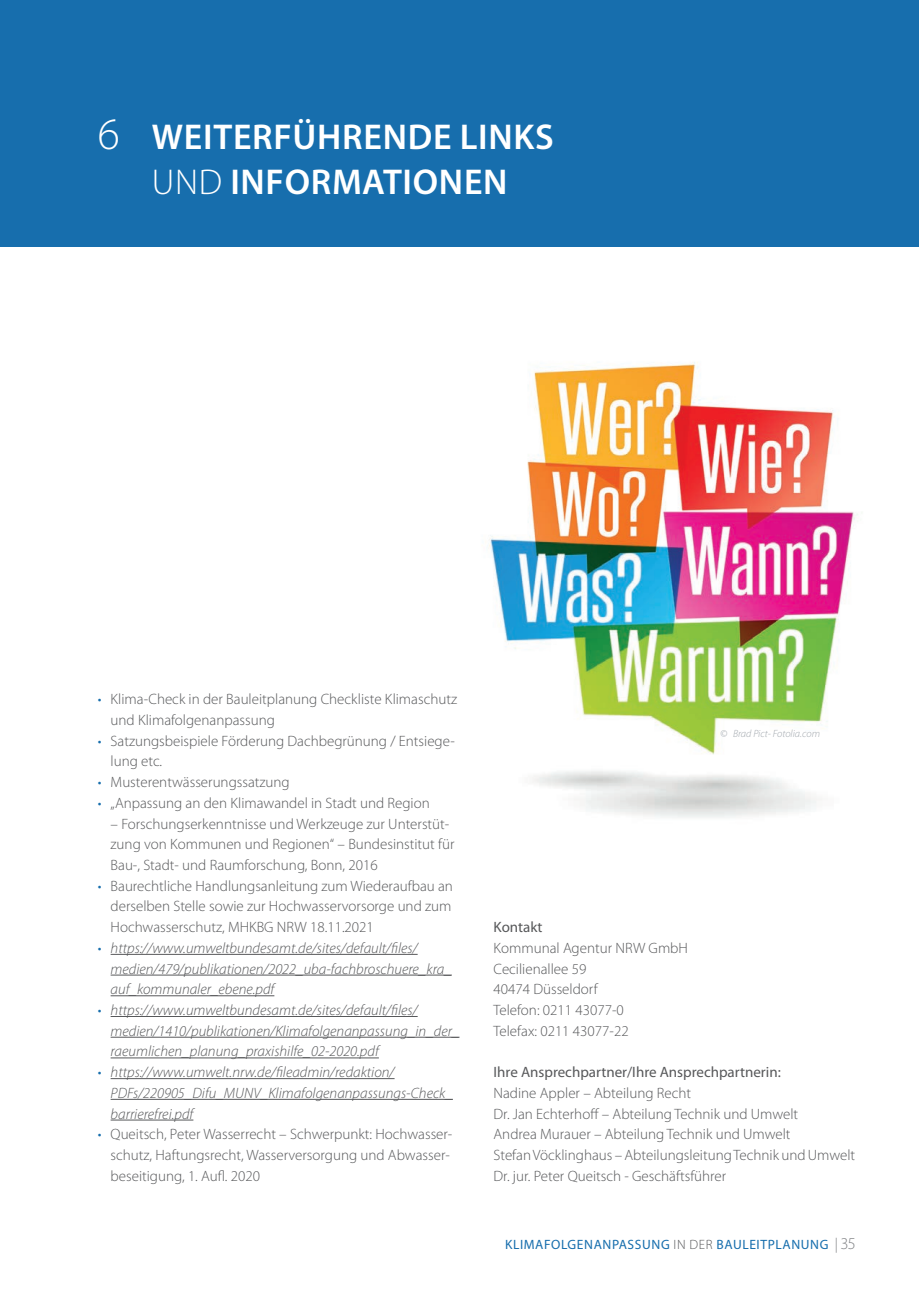
<style>
.page{position:relative;width:919px;height:1289px;background:#fff}
.page>*{position:absolute;margin:0;border:0;box-sizing:border-box;transform-origin:0 0}
.t1{font:600 36px/45px "Myriad Pro";letter-spacing:.02em;color:#fff;text-align:center}
.t2{font:300 15px/20.7px "Myriad Pro";color:#57585a}
.t3{font:italic 300 15px/20.7px "Myriad Pro";color:#57585a}
.t4{font:15px "Myriad Pro";color:#57585a}
.t5{font:13.5px "Myriad Pro";letter-spacing:.045em;color:#176ead}
.t6{font:italic 300 10.5px "Myriad Pro";color:#a0a6ac}
.s1{font-weight:300;font-size:45px}
.s2{font-weight:300}
.s3{color:#176ead}
.s4{font-style:normal;color:#176ead}
.s5{font-weight:300;color:#57585a}
.s6{font-weight:300;font-size:15px;color:#808285}
.s7{font-weight:300;font-size:16.5px;color:#808285}
</style>
<div class="page">
<img style="left:488px;top:362px;width:370px;height:456px">
<div style="left:0;top:0;width:13px;height:247px;background:#176ead"></div>
<div style="left:13px;top:0;width:905px;height:247px;background:#176ead"></div>
<hr style="left:111px;top:954px;width:306px;height:1px;background:#57585a">
<hr style="left:111px;top:974px;width:341px;height:1px;background:#57585a">
<hr style="left:111px;top:995px;width:163px;height:1px;background:#57585a">
<hr style="left:111px;top:1016px;width:306px;height:1px;background:#57585a">
<hr style="left:111px;top:1036px;width:348px;height:1px;background:#57585a">
<hr style="left:111px;top:1057px;width:268px;height:1px;background:#57585a">
<hr style="left:111px;top:1078px;width:283px;height:1px;background:#57585a">
<hr style="left:111px;top:1098px;width:342px;height:1px;background:#57585a">
<hr style="left:111px;top:1119px;width:82px;height:1px;background:#57585a">
<h1 class="t1" style="left:98px;top:114px;width:457px"><span class="s1">6</span> WEITERFÜHRENDE LINKS<br><span class="s2">UND</span> INFORMATIONEN</h1>
<p class="t2" style="left:111px;top:689px;width:348px;text-indent:-13px"><span class="s3">•</span> Klima-Check in der Bauleitplanung Checkliste Klimaschutz und Klimafolgenanpassung</p>
<p class="t2" style="left:111px;top:730px;width:346px;text-indent:-13px"><span class="s3">•</span> Satzungsbeispiele Förderung Dachbegrünung / Entsiege&shy;lung etc.</p>
<p class="t2" style="left:98px;top:771px;width:193px"><span class="s3">•</span> Musterentwässerungssatzung</p>
<p class="t2" style="left:98px;top:792px;width:333px"><span class="s3">•</span> „Anpassung an den Klimawandel in Stadt und Region</p>
<p class="t2" style="left:111px;top:813px;width:345px">– Forschungserkenntnisse und Werkzeuge zur Unterstüt&shy;zung von Kommunen und Regionen“ – Bundesinstitut für<br>Bau-, Stadt- und Raumforschung, Bonn, 2016</p>
<p class="t2" style="left:111px;top:875px;width:344px;text-align:justify;text-indent:-13px"><span class="s3">•</span> Baurechtliche Handlungsanleitung zum Wiederaufbau an derselben Stelle sowie zur Hochwasservorsorge und zum Hochwasserschutz, MHKBG NRW 18.11.2021</p>
<p class="t3" style="left:111px;top:937px;width:343px;text-indent:-13px"><span class="s4">•</span> https://www.umweltbundesamt.de/sites/default/files/ medien/479/publikationen/2022_uba-fachbroschuere_kra_ auf_kommunaler_ebene.pdf</p>
<p class="t3" style="left:111px;top:999px;width:350px;text-indent:-13px"><span class="s4">•</span> https://www.umweltbundesamt.de/sites/default/files/ medien/1410/publikationen/Klimafolgenanpassung_in_der_ raeumlichen_planung_praxishilfe_02-2020.pdf</p>
<p class="t3" style="left:111px;top:1061px;width:344px;text-indent:-13px"><span class="s4">•</span> https://www.umwelt.nrw.de/fileadmin/redaktion/<br>PDFs/220905_Difu_MUNV_Klimafolgenanpassungs-Check_ barrierefrei.pdf</p>
<p class="t2" style="left:111px;top:1123px;width:343px;text-indent:-13px"><span class="s3">•</span> Queitsch, Peter Wasserrecht – Schwerpunkt: Hochwasser&shy;schutz, Haftungsrecht, Wasserversorgung und Abwasser&shy;beseitigung, 1. Aufl. 2020</p>
<p class="t6" style="left:720px;top:727px;width:101px">© Brad Pict- Fotolia.com</p>
<p class="t4" style="left:493px;top:917px;width:50px">Kontakt</p>
<p class="t2" style="left:493px;top:937px;width:196px">Kommunal Agentur NRW GmbH<br>Cecilienallee 59<br>40474 Düsseldorf<br>Telefon: 0211 43077-0<br>Telefax: 0211 43077-22</p>
<p class="t4" style="left:493px;top:1062px;width:289px">Ihre Ansprechpartner/Ihre Ansprechpartnerin:</p>
<p class="t2" style="left:493px;top:1082px;width:363px">Nadine Appler – Abteilung Recht<br>Dr. Jan Echterhoff – Abteilung Technik und Umwelt<br>Andrea Murauer – Abteilung Technik und Umwelt<br>Stefan Vöcklinghaus – Abteilungsleitung Technik und Umwelt Dr. jur. Peter Queitsch - Geschäftsführer</p>
<p class="t5" style="left:505px;top:1236px;width:351px">KLIMAFOLGENANPASSUNG <span class="s5">IN DER</span> BAULEITPLANUNG <span class="s6">|</span> <span class="s7">35</span></p>
</div>
